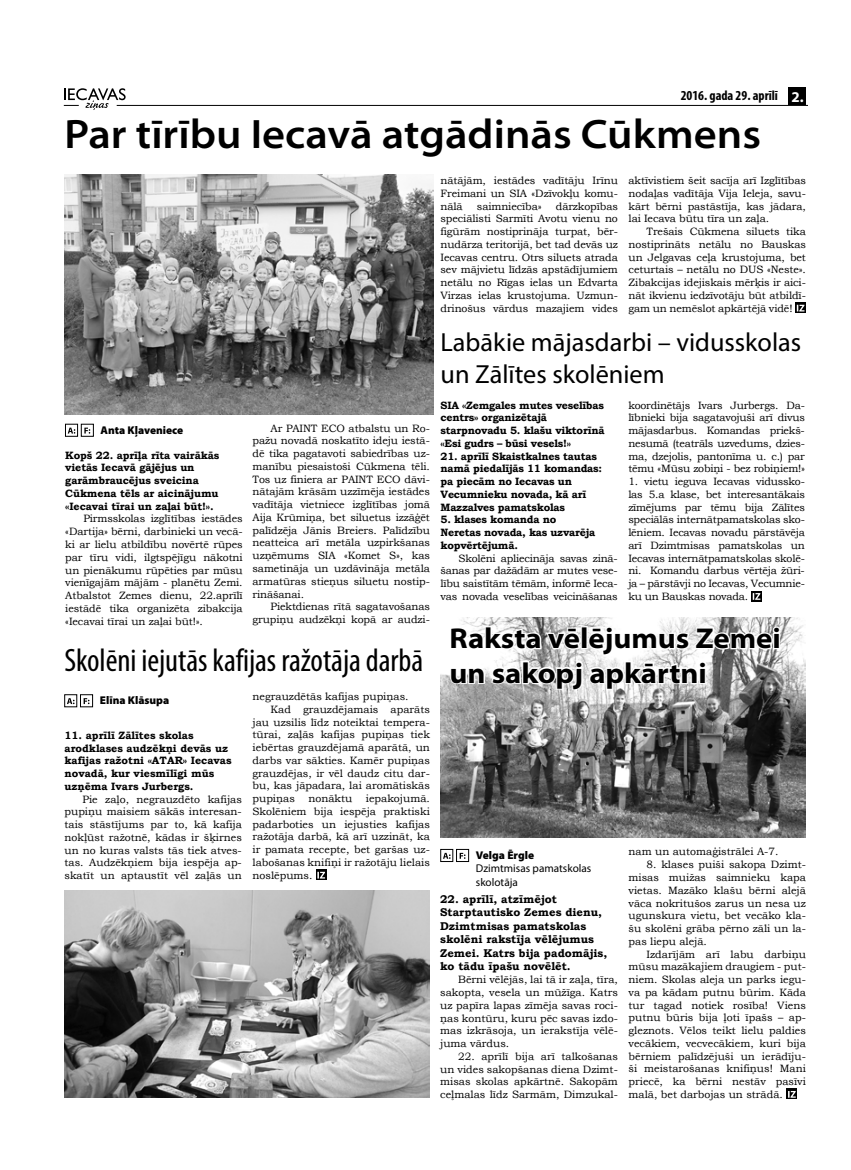
<style>
.page{position:relative;width:851px;height:1170px;background:#fff}
.page>*{position:absolute;margin:0;border:0;box-sizing:border-box;transform-origin:0 0}
.t1{font:600 semi-expanded 41.25px "Myriad Pro";color:#000}
.t2{font:condensed 32.5px "Myriad Pro";color:#000}
.t3{font:700 semi-expanded 28.75px/34.5px "Myriad Pro";color:#000}
.t4{font:26.25px/31.5px "Myriad Pro";color:#000}
.t5{font:700 condensed 13.75px "Myriad Pro";color:#000}
.t6{font:700 11.25px/13.5px "Bookman Old Style";color:#000}
.t7{font:900 11.25px "Myriad Pro";color:#000}
.t8{font:11.25px/13.5px "Myriad Pro";color:#000}
.t9{font:10.62px/12.8px "Bookman Old Style";color:#000;text-align:justify}
.t10{font:700 10.62px/12.8px "Bookman Old Style";letter-spacing:-.02em;color:#000}
.t11{font:700 10.62px/12.8px "Bookman Old Style";color:#000}
.s1{font-stretch:normal;font-size:15px;color:#fff}
</style>
<div class="page">
<hr style="left:117px;top:105px;width:689px;height:1px;background:#000">
<svg style="left:64px;top:88px;width:62px;height:22px"></svg>
<div style="left:788px;top:87px;width:18px;height:18px;background:#000"></div>
<svg style="left:67px;top:698px;width:7px;height:6px"></svg>
<div style="left:64px;top:694px;width:13px;height:13px;border:1px solid #000"></div>
<svg style="left:84px;top:698px;width:5px;height:6px"></svg>
<div style="left:80px;top:694px;width:13px;height:13px;border:1px solid #000"></div>
<svg style="left:68px;top:427px;width:7px;height:6px"></svg>
<div style="left:65px;top:424px;width:13px;height:12px;border:1px solid #000"></div>
<svg style="left:84px;top:427px;width:6px;height:6px"></svg>
<div style="left:81px;top:424px;width:12px;height:12px;border:1px solid #000"></div>
<svg style="left:316px;top:869px;width:10px;height:11px"></svg>
<svg style="left:317px;top:871px;width:8px;height:7px"></svg>
<svg style="left:786px;top:1088px;width:11px;height:11px"></svg>
<svg style="left:788px;top:1090px;width:7px;height:7px"></svg>
<svg style="left:751px;top:591px;width:10px;height:10px"></svg>
<svg style="left:752px;top:593px;width:8px;height:6px"></svg>
<img style="left:440px;top:617px;width:365px;height:220px">
<svg style="left:449px;top:625px;width:332px;height:97px"></svg>
<svg style="left:443px;top:852px;width:7px;height:6px"></svg>
<div style="left:440px;top:849px;width:13px;height:12px;border:1px solid #000"></div>
<svg style="left:459px;top:852px;width:6px;height:6px"></svg>
<div style="left:456px;top:849px;width:12px;height:12px;border:1px solid #000"></div>
<svg style="left:795px;top:302px;width:10px;height:11px"></svg>
<svg style="left:796px;top:305px;width:8px;height:6px"></svg>
<img style="left:64px;top:175px;width:369px;height:239px">
<img style="left:64px;top:890px;width:366px;height:207px">
<p class="t5" style="left:680px;top:87px;width:124px">2016. gada 29. aprīlī <span class="s1">2.</span></p>
<h1 class="t1" style="left:64px;top:111px;width:698px">Par tīrību Iecavā atgādinās Cūkmens</h1>
<p class="t9" style="left:440px;top:174px;width:179px">nātājām, iestādes vadītāju Irīnu Freimani un SIA «Dzīvokļu komu&shy;nālā</p>
<p class="t9" style="left:440px;top:200px;width:179px;text-indent:115px">dārzkopības speciālisti Sarmīti Avotu vienu no figūrām nostiprināja turpat, bēr&shy;nudārza teritorijā, bet tad devās uz Iecavas centru. Otrs siluets atrada sev mājvietu līdzās apstādījumiem netālu no Rīgas ielas un Edvarta Virzas ielas krustojuma. Uzmun&shy;drinošus vārdus mazajiem vides</p>
<p class="t9" style="left:477px;top:200px;width:66px">saimniecība»</p>
<p class="t9" style="left:628px;top:174px;width:179px">aktīvistiem šeit sacīja arī Izglītības nodaļas vadītāja Vija Ieleja, savu&shy;kārt bērni pastāstīja, kas jādara, lai Iecava būtu tīra un zaļa.</p>
<p class="t9" style="left:628px;top:225px;width:179px;text-indent:18px">Trešais Cūkmena siluets tika nostiprināts netālu no Bauskas un Jelgavas ceļa krustojuma, bet ceturtais – netālu no DUS «Neste».<br>Zibakcijas idejiskais mērķis ir aici&shy;nāt ikvienu iedzīvotāju būt atbildī&shy;gam un nemēslot apkārtējā vidē!</p>
<p class="t7" style="left:101px;top:423px;width:84px">Anta Kļaveniece</p>
<p class="t10" style="left:65px;top:448px;width:155px">Kopš 22. aprīļa rīta vairākās vietās Iecavā gājējus un garāmbraucējus sveicina<br>Cūkmena tēls ar aicinājumu «Iecavai tīrai un zaļai būt!».</p>
<p class="t9" style="left:65px;top:512px;width:179px;text-indent:18px">Pirmsskolas izglītības iestādes «Dartija» bērni, darbinieki un vecā&shy;ki ar lielu atbildību novērtē rūpes par tīru vidi, ilgtspējīgu nākotni un pienākumu rūpēties par mūsu vienīgajām mājām - planētu Zemi.<br>Atbalstot Zemes dienu, 22.aprīlī iestādē tika organizēta zibakcija «Iecavai tīrai un zaļai būt!».</p>
<p class="t9" style="left:252px;top:421px;width:179px;text-indent:18px">Ar PAINT ECO atbalstu un Ro&shy;pažu novadā noskatīto ideju iestā&shy;dē tika pagatavoti sabiedrības uz&shy;manību piesaistoši Cūkmena tēli.<br>Tos uz finiera ar PAINT ECO dāvi&shy;nātajām krāsām uzzīmēja iestādes vadītāja vietniece izglītības jomā Aija Krūmiņa, bet siluetus izzāģēt palīdzēja Jānis Breiers. Palīdzību neatteica arī metāla uzpirkšanas uzņēmums SIA «Komet S», kas sametināja un uzdāvināja metāla armatūras stieņus siluetu nostip&shy;rināšanai.</p>
<p class="t9" style="left:252px;top:600px;width:179px;text-align:right">Piektdienas rītā sagatavošanas grupiņu audzēkņi kopā ar audzi-</p>
<h2 class="t2" style="left:64px;top:640px;width:360px">Skolēni iejutās kafijas ražotāja darbā</h2>
<p class="t7" style="left:100px;top:694px;width:71px">Elīna Klāsupa</p>
<p class="t11" style="left:64px;top:728px;width:169px">11. aprīlī Zālītes skolas arodklases audzēkņi devās uz kafijas ražotni «ATAR» Iecavas novadā, kur viesmīlīgi mūs uzņēma Ivars Jurbergs.</p>
<p class="t9" style="left:64px;top:792px;width:179px;text-indent:18px">Pie zaļo, negrauzdēto kafijas pupiņu maisiem sākās interesan&shy;tais stāstījums par to, kā kafija nokļūst ražotnē, kādas ir šķirnes un no kuras valsts tās tiek atves&shy;tas. Audzēkņiem bija iespēja ap&shy;skatīt un aptaustīt vēl zaļās un</p>
<p class="t9" style="left:252px;top:690px;width:157px">negrauzdētās kafijas pupiņas.</p>
<p class="t9" style="left:270px;top:702px;width:161px">Kad grauzdējamais aparāts</p>
<p class="t9" style="left:252px;top:715px;width:179px">jau uzsilis līdz noteiktai tempera-</p>
<p class="t9" style="left:252px;top:728px;width:179px">tūrai, zaļās kafijas pupiņas tiek</p>
<p class="t9" style="left:252px;top:741px;width:179px">iebērtas grauzdējamā aparātā, un</p>
<p class="t9" style="left:252px;top:753px;width:179px">darbs var sākties. Kamēr pupiņas</p>
<p class="t9" style="left:252px;top:766px;width:179px">grauzdējas, ir vēl daudz citu dar-</p>
<p class="t9" style="left:252px;top:779px;width:179px">bu, kas jāpadara, lai aromātiskās</p>
<p class="t9" style="left:252px;top:792px;width:44px">pupiņas</p>
<p class="t9" style="left:308px;top:792px;width:45px">nonāktu</p>
<p class="t9" style="left:252px;top:792px;width:179px;text-indent:113px">iepakojumā.<br>Skolēniem bija iespēja praktiski padarboties un iejusties kafijas ražotāja darbā, kā arī uzzināt, ka ir pamata recepte, bet garšas uz&shy;labošanas knifiņi ir ražotāju lielais noslēpums.</p>
<h3 class="t4" style="left:440px;top:326px;width:362px">Labākie mājasdarbi – vidusskolas un Zālītes skolēniem</h3>
<p class="t10" style="left:440px;top:398px;width:165px">SIA «Zemgales mutes veselības centrs» organizētajā starpnovadu 5. klašu viktorīnā «Esi gudrs – būsi vesels!»</p>
<p class="t10" style="left:440px;top:449px;width:163px">21. aprīlī Skaistkalnes tautas namā piedalījās 11 komandas: pa piecām no Iecavas un<br>Vecumnieku novada, kā arī<br>Mazzalves pamatskolas</p>
<p class="t10" style="left:440px;top:513px;width:156px">5. klases komanda no<br>Neretas novada, kas uzvarēja kopvērtējumā.</p>
<p class="t9" style="left:440px;top:551px;width:179px;text-indent:18px">Skolēni apliecināja savas zinā&shy;šanas par dažādām ar mutes vese&shy;lību saistītām tēmām, informē Ieca&shy;vas novada veselības veicināšanas</p>
<p class="t9" style="left:628px;top:398px;width:178px">koordinētājs Ivars Jurbergs. Da&shy;lībnieki bija sagatavojuši arī divus mājasdarbus. Komandas priekš&shy;nesumā (teatrāls uzvedums, dzies&shy;ma, dzejolis, pantonīma u. c.) par tēmu «Mūsu zobiņi - bez robiņiem!»</p>
<p class="t9" style="left:628px;top:475px;width:178px">1. vietu ieguva Iecavas vidussko&shy;las 5.a klase, bet interesantākais zīmējums par tēmu bija Zālītes speciālās internātpamatskolas sko&shy;lēniem. Iecavas novadu pārstāvēja arī Dzimtmisas pamatskolas un Iecavas internātpamatskolas skolē&shy;ni. Komandu darbus vērtēja žūri&shy;ja – pārstāvji no Iecavas, Vecumnie&shy;ku un Bauskas novada.</p>
<h3 class="t3" style="left:449px;top:621px;width:332px">Raksta vēlējumus Zemei un sakopj apkārtni</h3>
<p class="t7" style="left:476px;top:848px;width:60px">Velga Ērgle</p>
<p class="t8" style="left:476px;top:861px;width:117px">Dzimtmisas pamatskolas skolotāja</p>
<p class="t6" style="left:440px;top:892px;width:168px">22. aprīlī, atzīmējot<br>Starptautisko Zemes dienu,<br>Dzimtmisas pamatskolas skolēni rakstīja vēlējumus<br>Zemei. Katrs bija padomājis, ko tādu īpašu novēlēt.</p>
<p class="t9" style="left:440px;top:973px;width:179px;text-indent:18px">Bērni vēlējās, lai tā ir zaļa, tīra, sakopta, vesela un mūžīga. Katrs uz papīra lapas zīmēja savas roci&shy;ņas kontūru, kuru pēc savas izdo&shy;mas izkrāsoja, un ierakstīja vēlē&shy;juma vārdus.</p>
<p class="t9" style="left:440px;top:1049px;width:179px;text-indent:18px">22. aprīlī bija arī talkošanas un vides sakopšanas diena Dzimt&shy;misas skolas apkārtnē. Sakopām ceļmalas līdz Sarmām, Dimzukal-</p>
<p class="t9" style="left:628px;top:845px;width:151px">nam un automaģistrālei A-7.</p>
<p class="t9" style="left:628px;top:858px;width:179px;text-indent:18px">8. klases puiši sakopa Dzimt&shy;misas muižas saimnieku kapa vietas. Mazāko klašu bērni alejā vāca nokritušos zarus un nesa uz ugunskura vietu, bet vecāko kla&shy;šu skolēni grāba pērno zāli un la&shy;pas liepu alejā.</p>
<p class="t9" style="left:628px;top:947px;width:179px;text-indent:18px">Izdarījām arī labu darbiņu mūsu mazākajiem draugiem - put&shy;niem. Skolas aleja un parks iegu&shy;va pa kādam putnu būrim. Kāda tur tagad notiek rosība! Viens putnu būris bija ļoti īpašs – ap&shy;gleznots. Vēlos teikt lielu paldies vecākiem, vecvecākiem, kuri bija bērniem palīdzējuši un ierādīju&shy;ši meistarošanas knifiņus! Mani priecē, ka bērni nestāv pasīvi malā, bet darbojas un strādā.</p>
</div>
